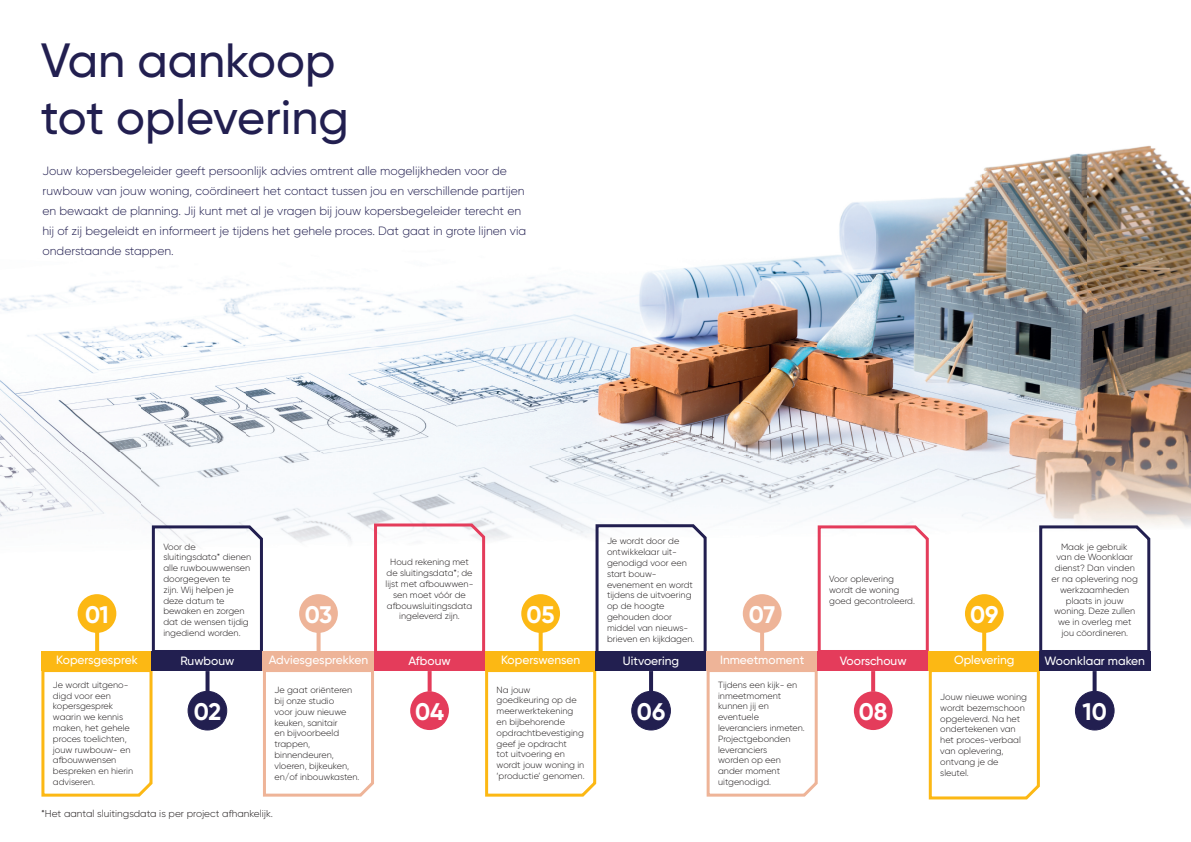
<style>
.page{position:relative;width:1191px;height:842px;background:#fff}
.page>*{position:absolute;margin:0;border:0;box-sizing:border-box;transform-origin:0 0}
.t1{font:500 48px/57.6px "Gilroy";color:#221f50}
.t2{font:700 24px "Gilroy";letter-spacing:-.005em;color:#fff}
.t3{font:300 12px/20px "Gilroy";color:#221f50}
.t4{font:500 12px "Gilroy";color:#fff}
.t5{font:300 10px "Gilroy";color:#231f20}
.t6{font:300 9px/10.8px "Gilroy";color:#231f20}
</style>
<div class="page">
<img style="left:0;top:145px;width:1191px;height:398px">
<svg style="left:95px;top:633px;width:4px;height:18px"></svg>
<div style="left:41px;top:651px;width:111px;height:19px;background:#fcb814"></div>
<svg style="left:41px;top:667px;width:112px;height:130px"></svg>
<div style="left:152px;top:652px;width:111px;height:19px;background:#221f50"></div>
<svg style="left:150px;top:524px;width:114px;height:130px"></svg>
<div style="left:78px;top:594px;width:38px;height:39px;background:#fcb814;border-radius:50%"></div>
<div style="left:188px;top:691px;width:39px;height:39px;background:#221f50;border-radius:50%"></div>
<div style="left:188px;top:691px;width:39px;height:39px;border:1px solid #221f50;border-radius:50%"></div>
<svg style="left:205px;top:671px;width:4px;height:21px"></svg>
<svg style="left:316px;top:633px;width:4px;height:18px"></svg>
<div style="left:263px;top:651px;width:111px;height:19px;background:#eeb498"></div>
<svg style="left:262px;top:667px;width:112px;height:130px"></svg>
<div style="left:299px;top:594px;width:39px;height:39px;background:#eeb498;border-radius:50%"></div>
<div style="left:374px;top:652px;width:111px;height:19px;background:#e43c5b"></div>
<svg style="left:372px;top:522px;width:114px;height:130px"></svg>
<div style="left:410px;top:691px;width:39px;height:39px;background:#e43c5b;border-radius:50%"></div>
<svg style="left:427px;top:671px;width:4px;height:21px"></svg>
<svg style="left:538px;top:633px;width:4px;height:18px"></svg>
<div style="left:485px;top:651px;width:111px;height:19px;background:#fcb814"></div>
<svg style="left:485px;top:670px;width:112px;height:127px"></svg>
<div style="left:595px;top:652px;width:111px;height:19px;background:#221f50"></div>
<svg style="left:594px;top:523px;width:114px;height:129px"></svg>
<div style="left:521px;top:594px;width:39px;height:39px;background:#fcb814;border-radius:50%"></div>
<div style="left:632px;top:691px;width:38px;height:39px;background:#221f50;border-radius:50%"></div>
<div style="left:631px;top:691px;width:40px;height:39px;border:1px solid #221f50;border-radius:50%"></div>
<svg style="left:649px;top:671px;width:4px;height:21px"></svg>
<hr style="left:760px;top:631px;width:4px;height:20px;background:#eeb498">
<div style="left:706px;top:651px;width:111px;height:19px;background:#eeb498"></div>
<svg style="left:706px;top:670px;width:112px;height:127px"></svg>
<div style="left:743px;top:594px;width:38px;height:39px;background:#eeb498;border-radius:50%"></div>
<div style="left:817px;top:652px;width:111px;height:19px;background:#e43c5b"></div>
<svg style="left:816px;top:524px;width:114px;height:128px"></svg>
<div style="left:854px;top:691px;width:38px;height:39px;background:#e43c5b;border-radius:50%"></div>
<svg style="left:871px;top:671px;width:4px;height:21px"></svg>
<svg style="left:982px;top:633px;width:4px;height:18px"></svg>
<div style="left:928px;top:651px;width:111px;height:19px;background:#fcb814"></div>
<svg style="left:928px;top:670px;width:112px;height:130px"></svg>
<div style="left:1039px;top:652px;width:111px;height:19px;background:#221f50"></div>
<svg style="left:1037px;top:524px;width:114px;height:130px"></svg>
<div style="left:965px;top:594px;width:38px;height:39px;background:#fcb814;border-radius:50%"></div>
<div style="left:1075px;top:691px;width:39px;height:39px;background:#221f50;border-radius:50%"></div>
<div style="left:1075px;top:691px;width:39px;height:39px;border:1px solid #221f50;border-radius:50%"></div>
<svg style="left:1092px;top:671px;width:4px;height:21px"></svg>
<h1 class="t1" style="left:41px;top:31px;width:309px">Van aankoop tot oplevering</h1>
<p class="t3" style="left:43px;top:160px;width:485px">Jouw kopersbegeleider geeft persoonlijk advies omtrent alle mogelijkheden voor de ruwbouw van jouw woning, coördineert het contact tussen jou en verschillende partijen en bewaakt de planning. Jij kunt met al je vragen bij jouw kopersbegeleider terecht en hij of zij begeleidt en informeert je tijdens het gehele proces. Dat gaat in grote lijnen via onderstaande stappen.</p>
<h2 class="t2" style="left:85px;top:600px;width:25px">01</h2>
<p class="t6" style="left:163px;top:541px;width:89px">Voor de sluitingsdata* dienen alle ruwbouwwensen doorgegeven te<br>zijn. Wij helpen je deze datum te bewaken en zorgen dat de wensen tijdig ingediend worden.</p>
<h2 class="t2" style="left:305px;top:600px;width:29px">03</h2>
<p class="t6" style="left:385px;top:557px;width:89px;text-align:center">Houd rekening met de sluitingsdata*; de lijst met afbouwwen&shy;sen moet vóór de afbouwsluitingsdata ingeleverd zijn.</p>
<h2 class="t2" style="left:526px;top:600px;width:30px">05</h2>
<p class="t6" style="left:607px;top:536px;width:89px">Je wordt door de ontwikkelaar uit&shy;genodigd voor een start bouw&shy;evenement en wordt tijdens de uitvoering op de hoogte gehouden door middel van nieuws&shy;brieven en kijkdagen.</p>
<h2 class="t2" style="left:749px;top:600px;width:28px">07</h2>
<p class="t6" style="left:829px;top:573px;width:87px">Voor oplevering wordt de woning goed gecontroleerd.</p>
<h2 class="t2" style="left:970px;top:600px;width:30px">09</h2>
<p class="t6" style="left:1051px;top:541px;width:88px;text-align:center">Maak je gebruik<br>van de Woonklaar dienst? Dan vinden er na oplevering nog werkzaamheden plaats in jouw woning. Deze zullen we in overleg met jou cöordineren.</p>
<h3 class="t4" style="left:56px;top:652px;width:83px">Kopersgesprek</h3>
<p class="t6" style="left:53px;top:679px;width:82px">Je wordt uitgeno&shy;digd voor een kopersgesprek waarin we kennis maken, het gehele proces toelichten, jouw ruwbouw- en afbouwwensen bespreken en hierin adviseren.</p>
<h3 class="t4" style="left:180px;top:653px;width:56px">Ruwbouw</h3>
<h2 class="t2" style="left:194px;top:697px;width:29px">02</h2>
<h3 class="t4" style="left:269px;top:652px;width:101px">Adviesgesprekken</h3>
<p class="t6" style="left:274px;top:685px;width:86px">Je gaat oriënteren bij onze studio<br>voor jouw nieuwe keuken, sanitair<br>en bijvoorbeeld trappen, binnendeuren, vloeren, bijkeuken, en/of inbouwkasten.</p>
<h3 class="t4" style="left:408px;top:653px;width:44px">Afbouw</h3>
<h2 class="t2" style="left:415px;top:697px;width:31px">04</h2>
<h3 class="t4" style="left:501px;top:652px;width:81px">Koperswensen</h3>
<p class="t6" style="left:496px;top:684px;width:89px">Na jouw goedkeuring op de meerwerktekening en bijbehorende opdrachtbevestiging geef je opdracht<br>tot uitvoering en wordt jouw woning in ‘productie’ genomen.</p>
<h3 class="t4" style="left:623px;top:653px;width:58px">Uitvoering</h3>
<h2 class="t2" style="left:637px;top:697px;width:30px">06</h2>
<h3 class="t4" style="left:720px;top:652px;width:86px">Inmeetmoment</h3>
<p class="t6" style="left:718px;top:679px;width:88px">Tijdens een kijk- en inmeetmoment kunnen jij en eventuele leveranciers inmeten.<br>Projectgebonden leveranciers<br>worden op een ander moment uitgenodigd.</p>
<h3 class="t4" style="left:840px;top:653px;width:68px">Voorschouw</h3>
<h2 class="t2" style="left:859px;top:697px;width:30px">08</h2>
<h3 class="t4" style="left:954px;top:652px;width:62px">Oplevering</h3>
<p class="t6" style="left:940px;top:691px;width:88px">Jouw nieuwe woning wordt bezemschoon opgeleverd. Na het ondertekenen van het proces-verbaal van oplevering, ontvang je de sleutel.</p>
<h3 class="t4" style="left:1044px;top:653px;width:102px">Woonklaar maken</h3>
<h2 class="t2" style="left:1082px;top:697px;width:26px">10</h2>
<p class="t5" style="left:41px;top:807px;width:233px">*Het aantal sluitingsdata is per project afhankelijk.</p>
</div>
